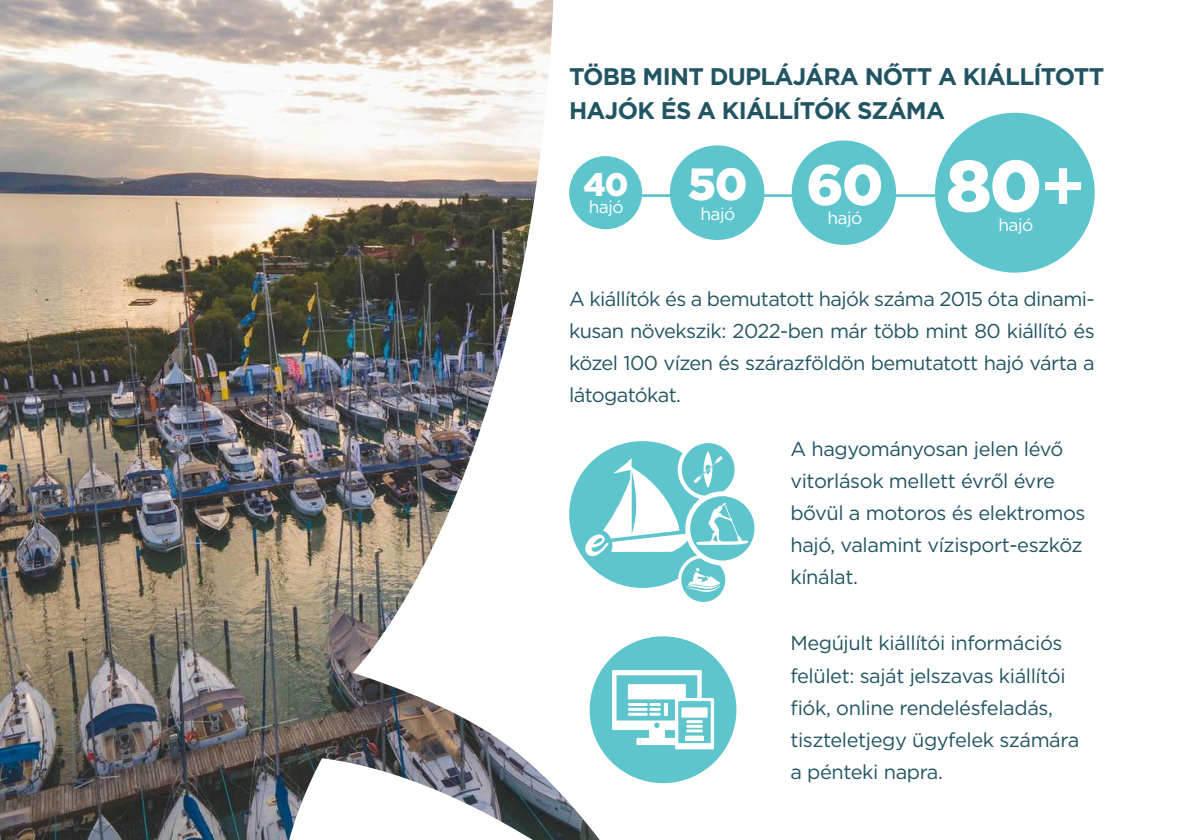
<style>
.page{position:relative;width:1191px;height:840px;background:#fff}
.page>*{position:absolute;margin:0;border:0;box-sizing:border-box;transform-origin:0 0}
.t1{font:900 72.4px "Gotham";color:#fff}
.t2{font:900 56.8px "Gotham";color:#fff}
.t3{font:900 45px "Gotham";color:#fff}
.t4{font:900 32.4px "Gotham";color:#fff}
.t5{font:700 24px/34px "Gotham";letter-spacing:-.03em;color:#225563}
.t6{font:20px/32px "Gotham";letter-spacing:-.02em;color:#225563}
.t7{font:17.4px "Gotham";letter-spacing:-.03em;color:#fff}
.s1{font-weight:500}
</style>
<div class="page">
<img style="left:0;top:0;width:239px;height:839px">
<img style="left:239px;top:0;width:790px;height:839px">
<hr style="left:628px;top:194px;width:405px;height:3px;background:#5ec5cd">
<div style="left:935px;top:113px;width:159px;height:159px;background:#5ec5cd;border-radius:50%"></div>
<div style="left:589px;top:636px;width:147px;height:146px;background:#5ec5cd;border-radius:50%"></div>
<svg style="left:612px;top:670px;width:102px;height:79px"></svg>
<div style="left:569px;top:441px;width:147px;height:146px;background:#5ec5cd;border-radius:50%"></div>
<svg style="left:679px;top:441px;width:57px;height:56px"></svg>
<div style="left:677px;top:439px;width:61px;height:60px;border:4px solid #fff;border-radius:50%"></div>
<svg style="left:679px;top:556px;width:48px;height:47px"></svg>
<div style="left:678px;top:554px;width:50px;height:51px;border:3px solid #fff;border-radius:50%"></div>
<svg style="left:688px;top:493px;width:69px;height:69px"></svg>
<div style="left:685px;top:491px;width:74px;height:74px;border:5px solid #fff;border-radius:50%"></div>
<svg style="left:577px;top:451px;width:171px;height:141px"></svg>
<div style="left:569px;top:156px;width:73px;height:73px;background:#5ec5cd;border-radius:50%"></div>
<div style="left:670px;top:145px;width:94px;height:95px;background:#5ec5cd;border-radius:50%"></div>
<div style="left:791px;top:140px;width:105px;height:105px;background:#5ec5cd;border-radius:50%"></div>
<p class="t5" style="left:569px;top:59px;width:536px">TÖBB MINT DUPLÁJÁRA NŐTT A KIÁLLÍTOTT<br>HAJÓK ÉS A KIÁLLÍTÓK SZÁMA</p>
<h3 class="t4" style="left:583px;top:162px;width:47px">40</h3>
<p class="t7" style="left:588px;top:196px;width:36px">hajó</p>
<h3 class="t3" style="left:688px;top:153px;width:61px">50</h3>
<p class="t7" style="left:700px;top:202px;width:36px">hajó</p>
<h2 class="t2" style="left:806px;top:145px;width:79px">60</h2>
<p class="t7" style="left:827px;top:207px;width:36px">hajó</p>
<h1 class="t1" style="left:946px;top:136px;width:141px">80<span class="s1">+</span></h1>
<p class="t7" style="left:998px;top:214px;width:36px">hajó</p>
<p class="t6" style="left:569px;top:282px;width:527px;text-align:justify">A kiállítók és a bemutatott hajók száma 2015 óta dinami&shy;kusan növekszik: 2022-ben már több mint 80 kiállító és közel 100 vízen és szárazföldön bemutatott hajó várta a látogatókat.</p>
<p class="t6" style="left:790px;top:432px;width:296px">A hagyományosan jelen lévő vitorlások mellett évről évre bővül a motoros és elektromos hajó, valamint vízisport-eszköz kínálat.</p>
<p class="t6" style="left:790px;top:626px;width:290px">Megújult kiállítói információs felület: saját jelszavas kiállítói fiók, online rendelésfeladás, tiszteletjegy ügyfelek számára a pénteki napra.</p>
</div>
